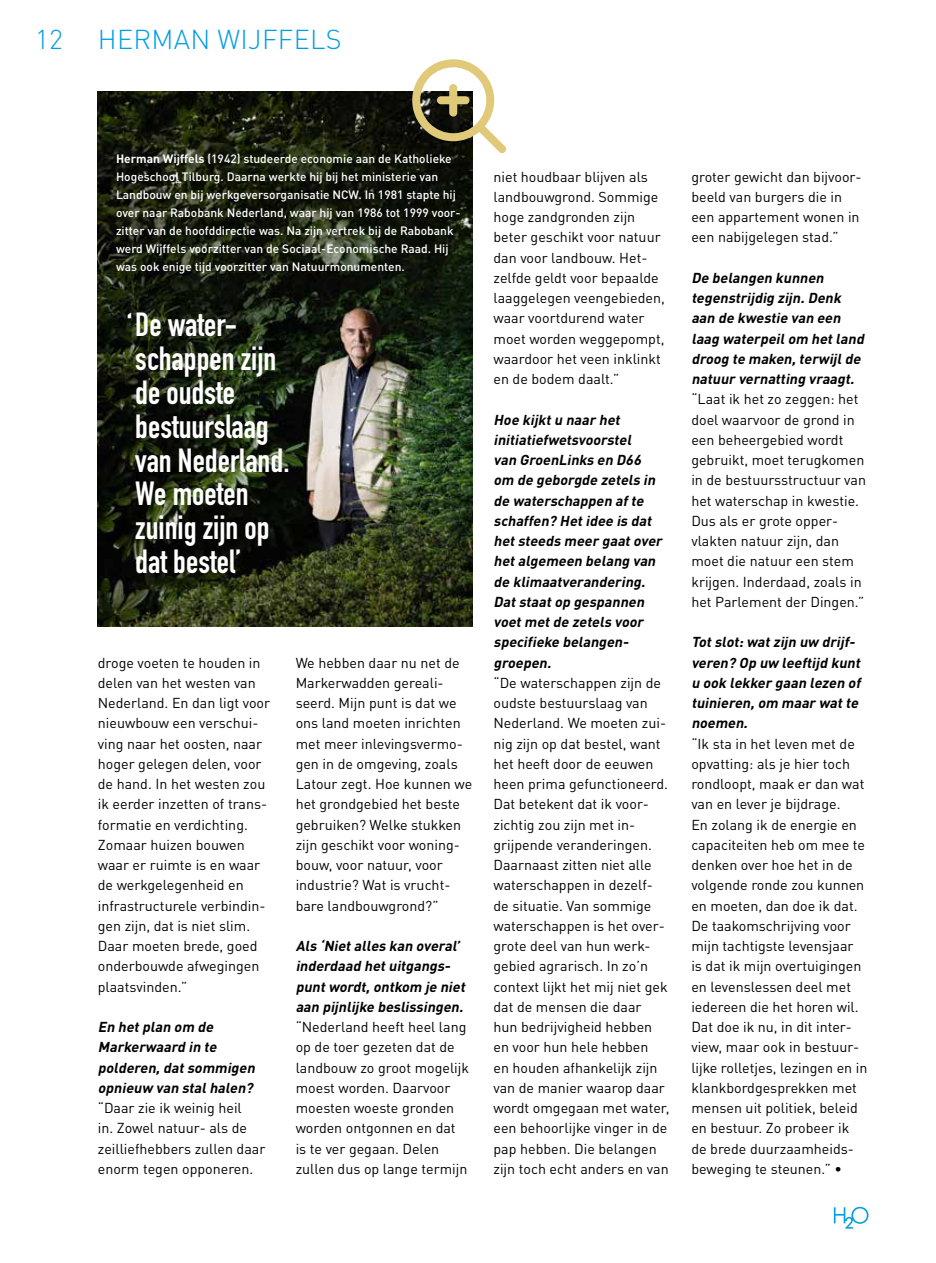
<style>
.page{position:relative;width:936px;height:1263px;background:#fff}
.page>*{position:absolute;margin:0;border:0;box-sizing:border-box;transform-origin:0 0}
.t1{font:33px/33.9px "DIN Engschrift";color:#fff}
.t2{font:300 27px "DIN Pro";letter-spacing:.01em;color:#009ee3}
.t3{font:14.25px/20.2px "DIN Pro";color:#000}
.t4{font:italic 700 14.25px/20.2px "DIN Pro";color:#000}
.t5{font:500 12px/18px "DIN Pro";color:#fff}
.s1{font-weight:700}
</style>
<div class="page">
<svg style="left:833px;top:1207px;width:35px;height:21px"></svg>
<img style="left:98px;top:92px;width:374px;height:534px">
<svg style="left:412px;top:59px;width:94px;height:94px"></svg>
<h2 class="t2" style="left:35px;top:18px;width:29px">12</h2>
<h2 class="t2" style="left:98px;top:18px;width:245px">HERMAN WIJFFELS</h2>
<p class="t5" style="left:116px;top:148px;width:346px"><span class="s1">Herman Wijffels</span> (1942) studeerde economie aan de Katholieke Hogeschool Tilburg. Daarna werkte hij bij het ministerie van Landbouw en bij werkgeversorganisatie NCW. In 1981 stapte hij over naar Rabobank Nederland, waar hij van 1986 tot 1999 voor&shy;zitter van de hoofddirectie was. Na zijn vertrek bij de Rabobank werd Wijffels voorzitter van de Sociaal-Economische Raad. Hij was ook enige tijd voorzitter van Natuurmonumenten.</p>
<h1 class="t1" style="left:127px;top:308px;width:164px">‘De water&shy;schappen zijn de oudste bestuurslaag van Nederland.<br>We moeten zuinig zijn op dat bestel’</h1>
<p class="t3" style="left:98px;top:651px;width:174px">droge voeten te houden in delen van het westen van<br>Nederland. En dan ligt voor nieuwbouw een verschui&shy;ving naar het oosten, naar hoger gelegen delen, voor de hand. In het westen zou ik eerder inzetten of trans&shy;formatie en verdichting.<br>Zomaar huizen bouwen waar er ruimte is en waar de werkgelegenheid en infrastructurele verbindin&shy;gen zijn, dat is niet slim.<br>Daar moeten brede, goed onderbouwde afwegingen plaatsvinden.”</p>
<p class="t4" style="left:98px;top:1015px;width:162px">En hetplan om de<br>Markerwaard in te polderen,datsommigen opnieuw van stalhalen?</p>
<p class="t3" style="left:98px;top:1096px;width:169px">“Daar zie ik weinig heil<br>in. Zowel natuur- als de zeilliefhebbers zullen daar enorm tegen opponeren.</p>
<p class="t3" style="left:296px;top:651px;width:178px">We hebben daar nu net de<br>Markerwadden gereali&shy;seerd. Mijn punt is dat we ons land moeten inrichten met meer inlevingsvermo&shy;gen in de omgeving, zoals<br>Latour zegt. Hoe kunnen we het grondgebied het beste gebruiken? Welke stukken zijn geschikt voor woning&shy;bouw, voor natuur, voor industrie? Wat is vrucht&shy;bare landbouwgrond?”</p>
<p class="t4" style="left:296px;top:934px;width:174px">Als ‘Nietalles kan overal’ inderdaad hetuitgangs&shy;puntwordt,ontkom je niet aan pijnlijke beslissingen.</p>
<p class="t3" style="left:296px;top:1015px;width:175px">“Nederland heeft heel lang op de toer gezeten dat de landbouw zo groot mogelijk moest worden. Daarvoor moesten woeste gronden worden ontgonnen en dat is te ver gegaan. Delen zullen dus op lange termijn</p>
<p class="t3" style="left:493px;top:165px;width:173px">niet houdbaar blijven als landbouwgrond. Sommige hoge zandgronden zijn beter geschikt voor natuur dan voor landbouw. Het&shy;zelfde geldt voor bepaalde laaggelegen veengebieden, waar voortdurend water moet worden weggepompt, waardoor het veen inklinkt en de bodem daalt.”</p>
<p class="t4" style="left:493px;top:408px;width:174px">Hoe kijktu naarhet initiatiefwetsvoorstel<br>van GroenLinks en D66 om de geborgde zetels in de waterschappen afte schaffen? Hetidee is dat hetsteeds meergaatover hetalgemeen belang van de klimaatverandering.<br>Datstaatop gespannen voetmetde zetels voor specifieke belangen&shy;groepen.</p>
<p class="t3" style="left:493px;top:671px;width:177px">“De waterschappen zijn de oudste bestuurslaag van<br>Nederland. We moeten zui&shy;nig zijn op dat bestel, want het heeft door de eeuwen heen prima gefunctioneerd.<br>Dat betekent dat ik voor&shy;zichtig zou zijn met in&shy;grijpende veranderingen.<br>Daarnaast zitten niet alle waterschappen in dezelf&shy;de situatie. Van sommige waterschappen is het over&shy;grote deel van hun werk&shy;gebied agrarisch. In zo’n context lijkt het mij niet gek dat de mensen die daar<br>hun bedrijvigheid hebben en voor hun hele hebben<br>en houden afhankelijk zijn van de manier waarop daar wordt omgegaan met water, een behoorlijke vinger in de pap hebben. Die belangen zijn toch echt anders en van</p>
<p class="t3" style="left:691px;top:165px;width:172px">groter gewicht dan bijvoor&shy;beeld van burgers die in een appartement wonen in een nabijgelegen stad.”</p>
<p class="t4" style="left:691px;top:266px;width:178px">De belangen kunnen tegenstrijdig zijn.Denk aan de kwestie van een laag waterpeilom hetland droog te maken,terwijlde natuurvernatting vraagt.</p>
<p class="t3" style="left:691px;top:388px;width:176px">“Laat ik het zo zeggen: het doel waarvoor de grond in een beheergebied wordt gebruikt, moet terugkomen in de bestuursstructuur van het waterschap in kwestie.<br>Dus als er grote opper&shy;vlakten natuur zijn, dan moet die natuur een stem krijgen. Inderdaad, zoals in het Parlement der Dingen.”</p>
<p class="t4" style="left:691px;top:630px;width:174px">Totslot:watzijn uw drijf&shy;veren? Op uw leeftijd kunt u ook lekkergaan lezen of tuinieren,om maarwatte noemen.</p>
<p class="t3" style="left:691px;top:732px;width:178px">“Ik sta in het leven met de opvatting: als je hier toch rondloopt, maak er dan wat van en lever je bijdrage.<br>En zolang ik de energie en capaciteiten heb om mee te denken over hoe het in de volgende ronde zou kunnen en moeten, dan doe ik dat.<br>De taakomschrijving voor mijn tachtigste levensjaar is dat ik mijn overtuigingen en levenslessen deel met iedereen die het horen wil.<br>Dat doe ik nu, in dit inter&shy;view, maar ook in bestuur&shy;lijke rolletjes, lezingen en in klankbordgesprekken met mensen uit politiek, beleid en bestuur. Zo probeer ik de brede duurzaamheids&shy;beweging te steunen.” •</p>
</div>
